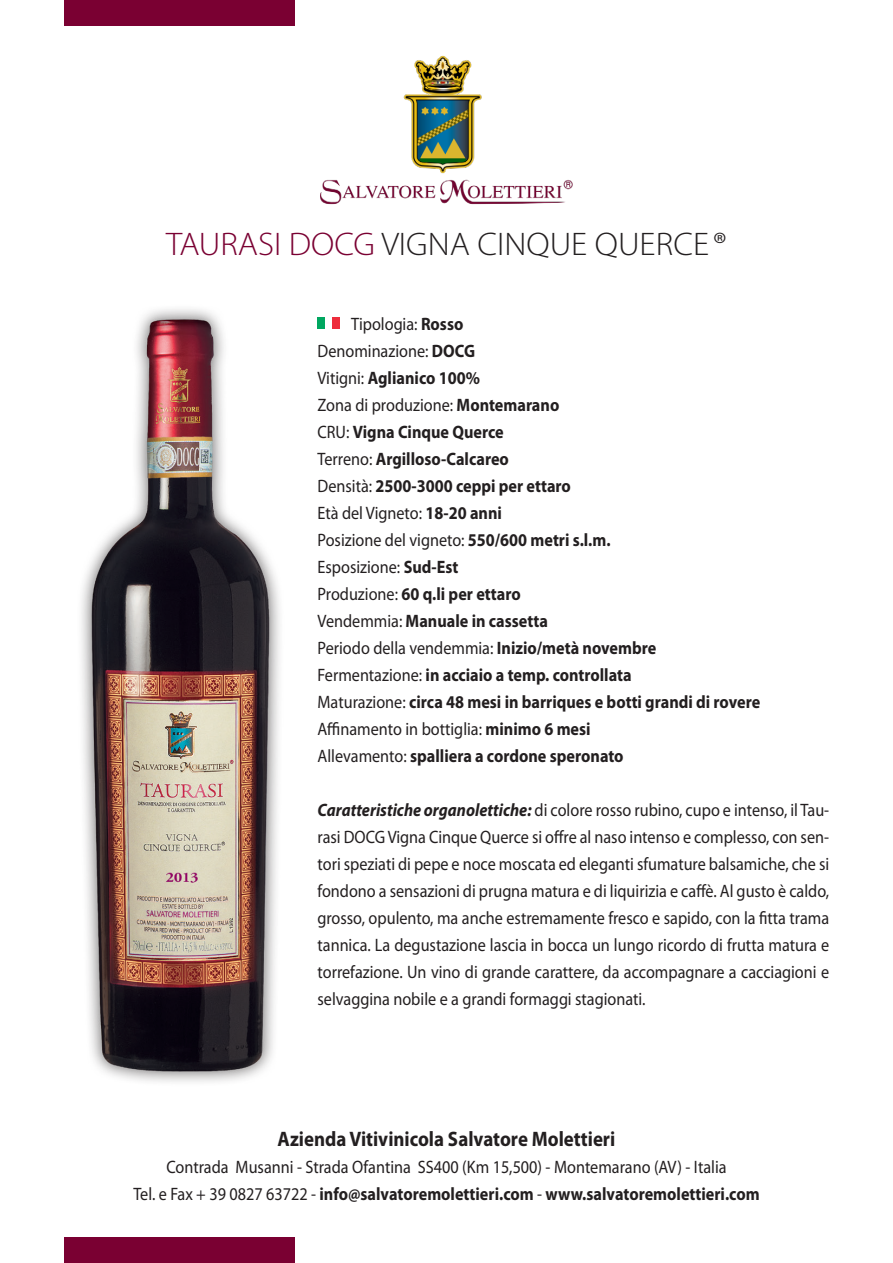
<style>
.page{position:relative;width:893px;height:1263px;background:#fff}
.page>*{position:absolute;margin:0;border:0;box-sizing:border-box;transform-origin:0 0}
.t1{font:300 32.85px "Myriad Pro";color:#231f20;scale:1.05 1}
.t2{font:700 21px "Myriad Pro";color:#231f20;scale:.9 1}
.t3{font:18px/27px "Myriad Pro";color:#231f20;text-align:justify;scale:.9 1}
.t4{font:700 18px/27px "Myriad Pro";color:#231f20;scale:.9 1}
.s1{color:#7a0032}
.s2{font-weight:400}
.s3{font-weight:700;font-style:italic}
.s4{font-weight:700}
</style>
<div class="page">
<div style="left:64px;top:0;width:231px;height:26px;background:#7a0032"></div>
<div style="left:64px;top:1237px;width:231px;height:26px;background:#7a0032"></div>
<div style="left:317px;top:317px;width:8px;height:11px;background:#00a760"></div>
<div style="left:333px;top:317px;width:7px;height:11px;background:#ee2c3c"></div>
<img style="left:81px;top:309px;width:199px;height:773px">
<img style="left:320px;top:55px;width:253px;height:150px">
<h1 class="t1" style="left:166px;top:224px;width:536px"><span class="s1">TAURASI DOCG</span> VIGNA CINQUE QUERCE ®</h1>
<p class="t4" style="left:317px;top:310px;width:493px;text-indent:34px"><span class="s2">Tipologia:</span> Rosso<br><span class="s2">Denominazione:</span> DOCG<br><span class="s2">Vitigni:</span> Aglianico 100%<br><span class="s2">Zona di produzione:</span> Montemarano<br><span class="s2">CRU:</span> Vigna Cinque Querce<br><span class="s2">Terreno:</span> Argilloso-Calcareo<br><span class="s2">Densità:</span> 2500-3000 ceppi per ettaro<br><span class="s2">Età del Vigneto:</span> 18-20 anni<br><span class="s2">Posizione del vigneto:</span> 550/600 metri s.l.m.<br><span class="s2">Esposizione:</span> Sud-Est<br><span class="s2">Produzione:</span> 60 q.li per ettaro<br><span class="s2">Vendemmia:</span> Manuale in cassetta<br><span class="s2">Periodo della vendemmia:</span> Inizio/metà novembre <span class="s2">Fermentazione:</span> in acciaio a temp. controllata<br><span class="s2">Maturazione:</span> circa 48 mesi in barriques e botti grandi di rovere <span class="s2">Affinamento in bottiglia:</span> minimo 6 mesi<br><span class="s2">Allevamento:</span> spalliera a cordone speronato</p>
<p class="t3" style="left:317px;top:796px;width:570px"><span class="s3">Caratteristiche organolettiche:</span> di colore rosso rubino, cupo e intenso, il Tau&shy;rasi DOCG Vigna Cinque Querce si offre al naso intenso e complesso, con sen&shy;tori speziati di pepe e noce moscata ed eleganti sfumature balsamiche, che si fondono a sensazioni di prugna matura e di liquirizia e caffè. Al gusto è caldo, grosso, opulento, ma anche estremamente fresco e sapido, con la fitta trama tannica. La degustazione lascia in bocca un lungo ricordo di frutta matura e torrefazione. Un vino di grande carattere, da accompagnare a cacciagioni e selvaggina nobile e a grandi formaggi stagionati.</p>
<p class="t2" style="left:278px;top:1125px;width:377px">Azienda Vitivinicola Salvatore Molettieri</p>
<p class="t3" style="left:133px;top:1153px;width:697px;text-align:center">Contrada Musanni - Strada Ofantina SS400 (Km 15,500) - Montemarano (AV) - Italia<br>Tel. e Fax + 39 0827 63722 - <span class="s4">info@salvatoremolettieri.com</span> - <span class="s4">www.salvatoremolettieri.com</span></p>
</div>
